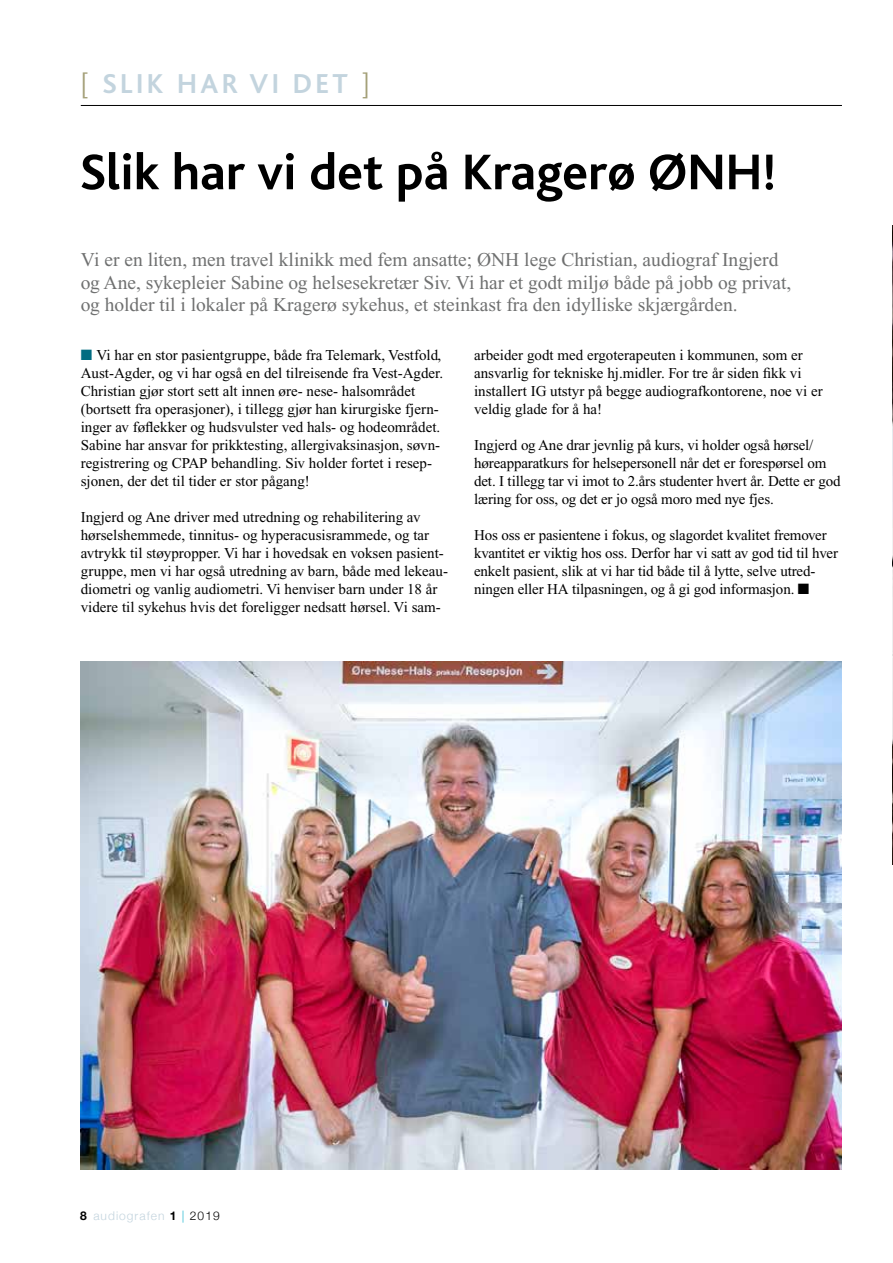
<style>
.page{position:relative;width:893px;height:1263px;background:#fff}
.page>*{position:absolute;margin:0;border:0;box-sizing:border-box;transform-origin:0 0}
.t1{font:700 52.5px "Bliss";color:#000}
.t2{font:700 28.65px "Bliss";letter-spacing:.12em;color:#c3d4de}
.t3{font:19.5px/22.5px "Times New Roman";color:#6f7070}
.t4{font:15px/18px "Times New Roman";color:#000}
.t5{font:300 12px "Helvetica Neue";letter-spacing:.085em;color:#c3d4de}
.s1{font-family:"Helvetica Neue";font-weight:300;color:#a4a078}
.s2{color:#006c81}
.s3{font-weight:700;color:#000}
.s4{color:#21b8cf}
.s5{color:#000}
</style>
<div class="page">
<hr style="left:81px;top:105px;width:761px;height:1px;background:#000">
<img style="left:81px;top:661px;width:761px;height:508px">
<h2 class="t2" style="left:81px;top:69px;width:290px"><span class="s1">[</span> SLIK HAR VI DET <span class="s1">]</span></h2>
<h1 class="t1" style="left:80px;top:145px;width:698px">Slik har vi det på Kragerø ØNH!</h1>
<p class="t3" style="left:81px;top:248px;width:712px">Vi er en liten, men travel klinikk med fem ansatte; ØNH lege Christian, audiograf Ingjerd og Ane, sykepleier Sabine og helsesekretær Siv. Vi har et godt miljø både på jobb og privat, og holder til i lokaler på Kragerø sykehus, et steinkast fra den idylliske skjærgården.</p>
<p class="t4" style="left:81px;top:346px;width:364px"><span class="s2">■</span> Vi har en stor pasientgruppe, både fra Telemark, Vestfold, Aust-Agder, og vi har også en del tilreisende fra Vest-Agder.<br>Christian gjør stort sett alt innen øre- nese- halsområdet (bortsett fra operasjoner), i tillegg gjør han kirurgiske fjern&shy;inger av føflekker og hudsvulster ved hals- og hodeområdet.<br>Sabine har ansvar for prikktesting, allergivaksinasjon, søvn&shy;registrering og CPAP behandling. Siv holder fortet i resep&shy;sjonen, der det til tider er stor pågang!</p>
<p class="t4" style="left:81px;top:508px;width:369px">Ingjerd og Ane driver med utredning og rehabilitering av hørselshemmede, tinnitus- og hyperacusisrammede, og tar avtrykk til støypropper. Vi har i hovedsak en voksen pasient&shy;gruppe, men vi har også utredning av barn, både med lekeau&shy;diometri og vanlig audiometri. Vi henviser barn under 18 år videre til sykehus hvis det foreligger nedsatt hørsel. Vi sam-</p>
<p class="t4" style="left:474px;top:346px;width:350px">arbeider godt med ergoterapeuten i kommunen, som er ansvarlig for tekniske hj.midler. For tre år siden fikk vi installert IG utstyr på begge audiografkontorene, noe vi er veldig glade for å ha!</p>
<p class="t4" style="left:474px;top:436px;width:368px">Ingjerd og Ane drar jevnlig på kurs, vi holder også hørsel/ høreapparatkurs for helsepersonell når det er forespørsel om det. I tillegg tar vi imot to 2.års studenter hvert år. Dette er god læring for oss, og det er jo også moro med nye fjes.</p>
<p class="t4" style="left:474px;top:526px;width:365px">Hos oss er pasientene i fokus, og slagordet kvalitet fremover kvantitet er viktig hos oss. Derfor har vi satt av god tid til hver enkelt pasient, slik at vi har tid både til å lytte, selve utred&shy;ningen eller HA tilpasningen, og å gi god informasjon. ■</p>
<p class="t5" style="left:80px;top:1206px;width:141px"><span class="s3">8</span> audiografen <span class="s3">1</span> <span class="s4">|</span> <span class="s5">2019</span></p>
</div>
